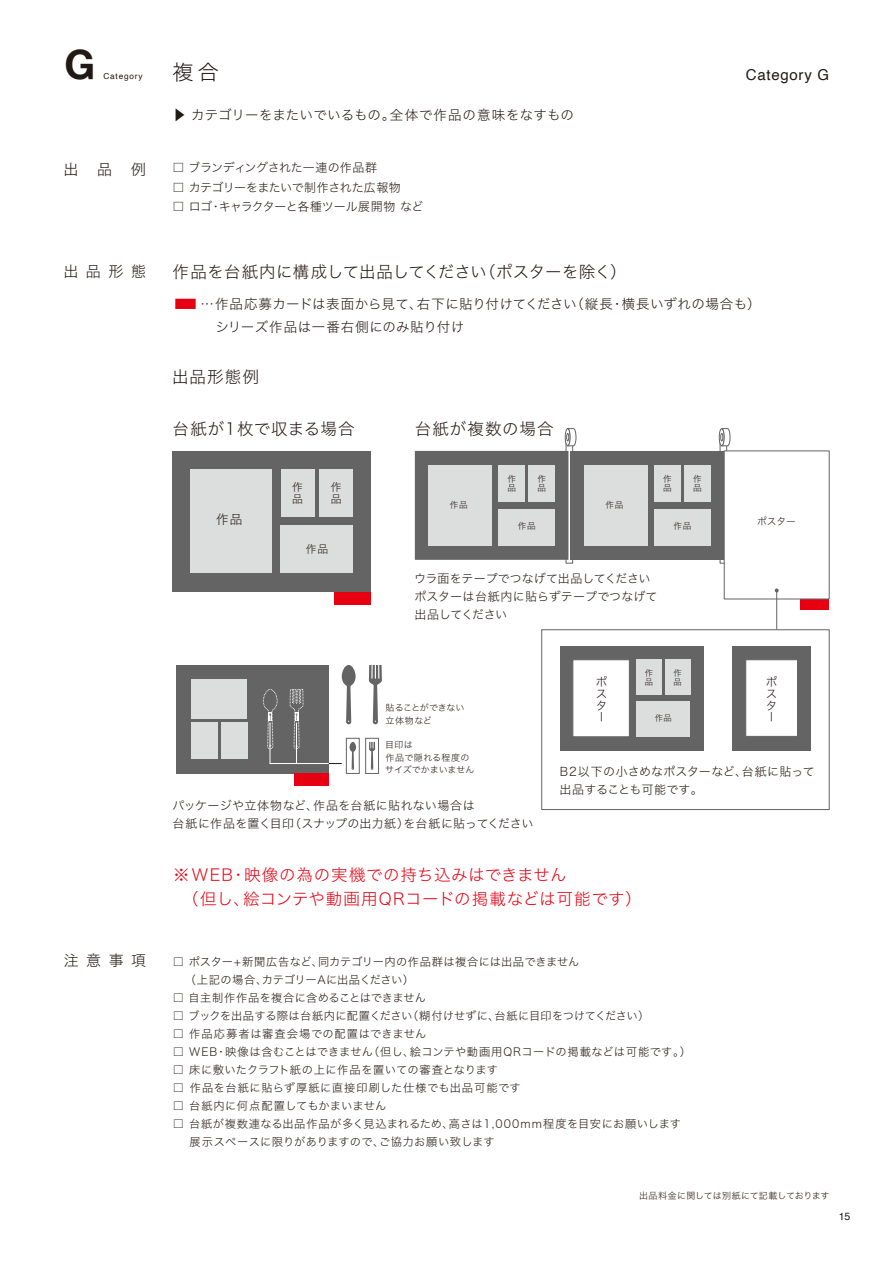
<style>
.page{position:relative;width:893px;height:1263px;background:#fff}
.page>*{position:absolute;margin:0;border:0;box-sizing:border-box;transform-origin:0 0}
.t1{font:700 40.5px "Helvetica Neue";color:#221815}
.t2{font:21px "Hiragino Sans W2";color:#221815}
.t3{font:16.5px/24px "Hiragino Sans W2";letter-spacing:.04em;color:#e60012}
.t4{font:16.5px "Hiragino Sans W2";color:#221815}
.t5{font:16.5px "Hiragino Sans W2";letter-spacing:.03em;color:#221815}
.t6{font:16.5px "Hiragino Sans W2";letter-spacing:.06em;color:#221815}
.t7{font:15px "Hiragino Sans W2";letter-spacing:.5em;color:#221815}
.t8{font:15px "Helvetica";letter-spacing:.05em;color:#221815}
.t9{font:13.5px/22.5px "Hiragino Sans W2";letter-spacing:.025em;color:#221815}
.t10{font:12.6px "Hiragino Sans W2";color:#221815}
.t11{font:12px/18px "Hiragino Sans W2";letter-spacing:.005em;color:#221815}
.t12{font:12px "Hiragino Sans W2";letter-spacing:-.03em;color:#221815}
.t13{font:12px "Hiragino Sans W2";letter-spacing:-.025em;color:#221815}
.t14{font:11.55px/11.7px "Hiragino Sans W2";color:#221815;text-align:justify}
.t15{font:11.25px/18px "Hiragino Sans W2";letter-spacing:.025em;color:#221815}
.t16{font:11.25px/18px "Hiragino Sans W2";letter-spacing:.005em;color:#221815}
.t17{font:11.25px "Hiragino Sans W2";letter-spacing:-.005em;color:#221815}
.t18{font:11.25px "Hiragino Sans W2";letter-spacing:.05em;color:#221815}
.t19{font:11.25px "Hiragino Sans W2";letter-spacing:.06em;color:#221815}
.t20{font:10.8px/11.6px "Hiragino Sans W2";color:#221815}
.t21{font:10.5px "Helvetica";color:#221815}
.t22{font:9.75px "Hiragino Sans W2";color:#221815}
.t23{font:9px/12.5px "Hiragino Sans W2";letter-spacing:.005em;color:#221815}
.t24{font:8.55px/9.3px "Hiragino Sans W2";letter-spacing:.075em;color:#221815}
.t25{font:8.25px "Helvetica";letter-spacing:.1em;color:#221815}
.t26{font:8.25px/8.9px "Hiragino Sans W2";color:#221815}
.s1{font-family:"Koz Go Pr 6 N"}
.s2{color:#e60012}
</style>
<div class="page">
<div style="left:566px;top:440px;width:7px;height:124px;background:#fff;border:1px solid #656464"></div>
<div style="left:720px;top:440px;width:7px;height:124px;background:#fff;border:1px solid #656464"></div>
<div style="left:719px;top:429px;width:5px;height:17px;background:#828282;border-radius:50%"></div>
<div style="left:719px;top:428px;width:6px;height:18px;border:1px solid #656464;border-radius:50%"></div>
<svg style="left:720px;top:428px;width:11px;height:19px"></svg>
<div style="left:334px;top:591px;width:37px;height:14px;background:#e60012"></div>
<div style="left:173px;top:451px;width:198px;height:140px;background:#656464"></div>
<div style="left:190px;top:469px;width:82px;height:104px;background:#dcdddd"></div>
<div style="left:281px;top:526px;width:72px;height:47px;background:#dcdddd"></div>
<div style="left:281px;top:469px;width:33px;height:48px;background:#dcdddd"></div>
<div style="left:319px;top:469px;width:34px;height:48px;background:#dcdddd"></div>
<div style="left:801px;top:599px;width:28px;height:10px;background:#e60012"></div>
<div style="left:571px;top:451px;width:153px;height:109px;background:#656464"></div>
<div style="left:584px;top:465px;width:63px;height:80px;background:#dcdddd"></div>
<div style="left:654px;top:509px;width:56px;height:36px;background:#dcdddd"></div>
<div style="left:654px;top:465px;width:26px;height:37px;background:#dcdddd"></div>
<div style="left:684px;top:465px;width:26px;height:37px;background:#dcdddd"></div>
<svg style="left:415px;top:428px;width:162px;height:132px"></svg>
<div style="left:429px;top:465px;width:63px;height:80px;background:#dcdddd"></div>
<div style="left:499px;top:509px;width:56px;height:36px;background:#dcdddd"></div>
<div style="left:499px;top:465px;width:26px;height:37px;background:#dcdddd"></div>
<div style="left:529px;top:465px;width:26px;height:37px;background:#dcdddd"></div>
<div style="left:724px;top:450px;width:106px;height:149px;background:#fff;border:1px solid #656464"></div>
<svg style="left:369px;top:665px;width:13px;height:59px"></svg>
<div style="left:176px;top:665px;width:153px;height:108px;background:#656464"></div>
<div style="left:365px;top:738px;width:14px;height:36px;border:1px solid #656464"></div>
<svg style="left:369px;top:742px;width:6px;height:28px"></svg>
<svg style="left:263px;top:665px;width:93px;height:121px"></svg>
<div style="left:191px;top:679px;width:56px;height:40px;background:#dcdddd"></div>
<div style="left:221px;top:723px;width:26px;height:36px;background:#dcdddd"></div>
<div style="left:191px;top:723px;width:26px;height:36px;background:#dcdddd"></div>
<div style="left:541px;top:629px;width:289px;height:181px;border:1px solid #656464"></div>
<hr style="left:776px;top:590px;width:1px;height:40px;background:#656464">
<svg style="left:775px;top:588px;width:4px;height:4px"></svg>
<div style="left:560px;top:646px;width:143px;height:105px;background:#656464"></div>
<div style="left:572px;top:659px;width:58px;height:78px;background:#fff;border:1px solid #656464"></div>
<div style="left:636px;top:702px;width:54px;height:35px;background:#dcdddd"></div>
<div style="left:636px;top:660px;width:25px;height:35px;background:#dcdddd"></div>
<div style="left:665px;top:660px;width:25px;height:35px;background:#dcdddd"></div>
<div style="left:732px;top:646px;width:79px;height:105px;background:#656464"></div>
<div style="left:745px;top:659px;width:53px;height:78px;background:#fff;border:1px solid #656464"></div>
<h1 class="t1" style="left:64px;top:33px;width:32px">G</h1>
<h2 class="t2" style="left:173px;top:53px;width:48px">複合</h2>
<p class="t25" style="left:103px;top:70px;width:41px">Category</p>
<h3 class="t8" style="left:746px;top:63px;width:85px">Category G</h3>
<p class="t9" style="left:173px;top:102px;width:403px"><span class="s1">▶</span> カテゴリーをまたいでいるもの。全体で作品の意味をなすもの</p>
<h3 class="t7" style="left:63px;top:156px;width:16px">出</h3>
<h3 class="t7" style="left:97px;top:156px;width:16px">品</h3>
<h3 class="t7" style="left:131px;top:156px;width:16px">例</h3>
<p class="t13" style="left:172px;top:157px;width:206px">□ ブランディングされた一連の作品群</p>
<p class="t12" style="left:172px;top:177px;width:230px">□ カテゴリーをまたいで制作された広報物</p>
<p class="t12" style="left:172px;top:196px;width:252px">□ ロゴ・キャラクターと各種ツール展開物 など</p>
<h3 class="t7" style="left:63px;top:258px;width:84px">出品形態</h3>
<h3 class="t7" style="left:64px;top:947px;width:84px">注意事項</h3>
<h3 class="t4" style="left:173px;top:257px;width:456px">作品を台紙内に構成して出品してください（ポスターを除く）</h3>
<p class="t9" style="left:172px;top:292px;width:590px"><span class="s2">■</span>…作品応募カードは表面から見て、右下に貼り付けてください（縦長・横長いずれの場合も）　　　シリーズ作品は一番右側にのみ貼り付け</p>
<h3 class="t5" style="left:172px;top:362px;width:89px">出品形態例</h3>
<h3 class="t5" style="left:173px;top:414px;width:184px">台紙が1枚で収まる場合</h3>
<p class="t10" style="left:216px;top:508px;width:28px">作品</p>
<p class="t20" style="left:292px;top:481px;width:12px">作品</p>
<p class="t20" style="left:331px;top:481px;width:12px">作品</p>
<p class="t20" style="left:306px;top:542px;width:24px">作品</p>
<h3 class="t6" style="left:415px;top:414px;width:140px">台紙が複数の場合</h3>
<p class="t24" style="left:507px;top:474px;width:10px">作品</p>
<p class="t24" style="left:537px;top:474px;width:10px">作品</p>
<p class="t24" style="left:663px;top:474px;width:10px">作品</p>
<p class="t24" style="left:693px;top:474px;width:10px">作品</p>
<p class="t24" style="left:450px;top:499px;width:19px">作品</p>
<p class="t24" style="left:605px;top:499px;width:19px">作品</p>
<p class="t24" style="left:518px;top:521px;width:19px">作品</p>
<p class="t24" style="left:673px;top:521px;width:19px">作品</p>
<p class="t11" style="left:414px;top:569px;width:245px">ウラ面をテープでつなげて出品してくださいポスターは台紙内に貼らずテープでつなげて出品してください</p>
<p class="t22" style="left:757px;top:513px;width:40px">ポスター</p>
<p class="t23" style="left:386px;top:701px;width:80px">貼ることができない立体物など</p>
<p class="t23" style="left:385px;top:738px;width:91px">目印は<br>作品で隠れる程度のサイズでかまいません</p>
<p class="t14" style="left:596px;top:675px;width:13px">ポスター</p>
<p class="t26" style="left:645px;top:668px;width:9px">作品</p>
<p class="t26" style="left:673px;top:668px;width:9px">作品</p>
<p class="t14" style="left:766px;top:675px;width:13px">ポスター</p>
<p class="t26" style="left:655px;top:713px;width:19px">作品</p>
<p class="t11" style="left:560px;top:761px;width:257px">B2以下の小さめなポスターなど、台紙に貼って出品することも可能です。</p>
<p class="t11" style="left:172px;top:795px;width:363px">パッケージや立体物など、作品を台紙に貼れない場合は<br>台紙に作品を置く目印（スナップの出力紙）を台紙に貼ってください</p>
<h3 class="t3" style="left:182px;top:862px;width:461px;text-indent:-9px">※WEB・映像の為の実機での持ち込みはできません<br>（但し、絵コンテや動画用QRコードの掲載などは可能です）</h3>
<p class="t16" style="left:173px;top:952px;width:408px">□ ポスター+新聞広告など、同カテゴリー内の作品群は複合には出品できません　　（上記の場合、カテゴリーAに出品ください）</p>
<p class="t15" style="left:173px;top:988px;width:255px">□ 自主制作作品を複合に含めることはできません</p>
<p class="t17" style="left:173px;top:1006px;width:478px">□ ブックを出品する際は台紙内に配置ください（糊付けせずに、台紙に目印をつけてください）</p>
<p class="t19" style="left:173px;top:1024px;width:255px">□ 作品応募者は審査会場での配置はできません</p>
<p class="t15" style="left:173px;top:1042px;width:520px">□ WEB・映像は含むことはできません（但し、絵コンテや動画用QRコードの掲載などは可能です。）</p>
<p class="t15" style="left:173px;top:1060px;width:327px">□ 床に敷いたクラフト紙の上に作品を置いての審査となります</p>
<p class="t18" style="left:173px;top:1078px;width:350px">□ 作品を台紙に貼らず厚紙に直接印刷した仕様でも出品可能です</p>
<p class="t15" style="left:173px;top:1096px;width:215px">□ 台紙内に何点配置してもかまいません</p>
<p class="t15" style="left:190px;top:1114px;width:493px;text-indent:-17px">□ 台紙が複数連なる出品作品が多く見込まれるため、高さは1,000mm程度を目安にお願いします展示スペースに限りがありますので、ご協力お願い致します</p>
<p class="t23" style="left:639px;top:1189px;width:192px">出品料金に関しては別紙にて記載しております</p>
<p class="t21" style="left:839px;top:1209px;width:13px">15</p>
</div>
